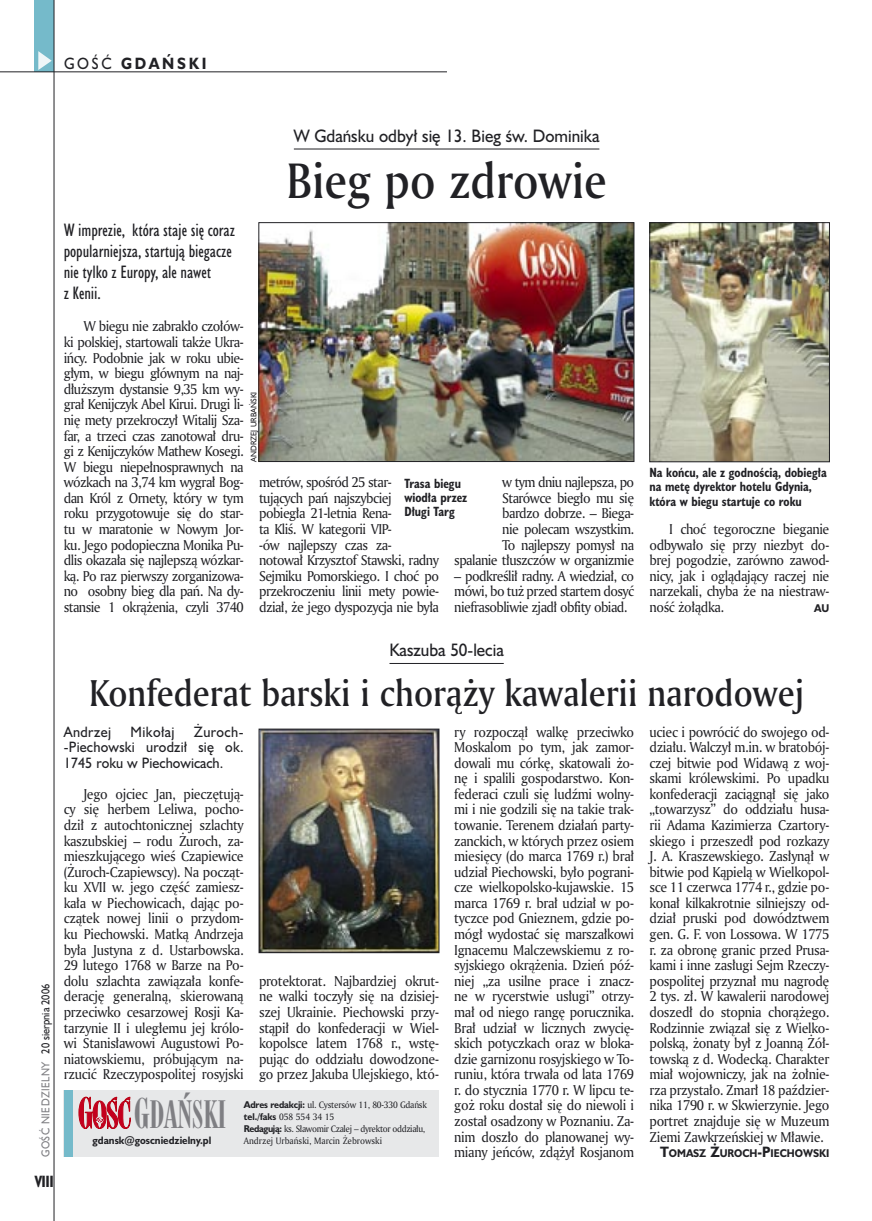
<style>
.page{position:relative;width:872px;height:1221px;background:#fff}
.page>*{position:absolute;margin:0;border:0;box-sizing:border-box;transform-origin:0 0}
._05a_tytyl_AmMd_32_pt{font:48px "Amerigo Md PL";color:#212125;scale:.9 1}
._05a_tytyl_AmMd_48_pt{font:36.45px "Modern 735 PL";color:#7f7f83;scale:.9 1}
._05-9_tytyl_AmMd_24_pt{font:36px "Amerigo Md PL";color:#212125;scale:.9 1}
._06-4_lead_lokal_HuCn_11_pt{font:16.5px/21px "Humanst 521 Cn PL";letter-spacing:-.005em;color:#212125}
._04-3_nadtytul_lokal{font:16.5px "Humanst 521 PL";color:#212125;scale:.94 1}
._15a_temat_lewo{font:700 15px "Humanst 521 PL";letter-spacing:.2em;color:#212125;scale:.9 1}
._16_pagina_lewa{font:700 15px "Humanst 521 Cn PL";color:#212125;scale:.94 1}
._01_body_tekst{font:13.8px/15.6px "Amerigo PL";letter-spacing:-.04em;color:#212125;text-align:justify;scale:.94 1}
._06-5_lead_lokal_maly_Hu_9_pt{font:13.8px/15.6px "Humanst 521 PL";letter-spacing:.015em;color:#212125;text-align:justify;scale:.94 1}
._09_podpis_zdjecia_HuCnB{font:700 12.3px/14.4px "Humanst 521 Cn PL";color:#212125;scale:.94 1}
._18a_data_lewa_GOSC{font:10.5px "Humanst 521 PL";letter-spacing:.05em;color:#7f7f83;scale:.9 1}
._18_data_lewa{font:10.5px "Humanst 521 PL";color:#212125;scale:.9 1}
._12a_autor_na_koncu_HuBd{font:700 10.35px "Humanst 521 PL";color:#212125;scale:.9 1}
._01_body_tekst-2{font:700 10.35px "Humanst 521 PL";color:#212125;scale:.9 1}
._20a_stopka_adres{font:700 9.9px "Humanst 521 PL";color:#212125;scale:.94 1}
._20b_stopka_dzial{font:9px "Amerigo PL";color:#212125;scale:.94 1}
._20b_stopka_dzial-2{font:9px "Amerigo PL";letter-spacing:-.04em;color:#212125;scale:.94 1}
._20b_stopka_dzial-3{font:9px "Amerigo PL";letter-spacing:-.02em;color:#212125;scale:.94 1}
._09a_autor_zdjecia_Hu_5_pt{font:7.5px "Humanst 521 PL";color:#212125;scale:.94 1}
.s1{font-weight:400}
.s2{font-size:39.6px}
.s3{font-family:"Humanst 521 PL";font-weight:700}
.s4{font-size:13.8px}
</style>
<div class="page">
<div style="left:35px;top:0;width:19px;height:72px;background:#75baca"></div>
<svg style="left:38px;top:51px;width:14px;height:19px"></svg>
<hr style="left:54px;top:0;width:1px;height:1220px;background:#212125">
<hr style="left:0;top:72px;width:447px;height:1px;background:#212125">
<div style="left:64px;top:1090px;width:375px;height:67px;background:#e7e8e9"></div>
<div style="left:64px;top:1090px;width:8px;height:67px;background:#75baca"></div>
<svg style="left:79px;top:1096px;width:51px;height:32px"></svg>
<hr style="left:389px;top:663px;width:115px;height:1px;background:#212125">
<img style="left:261px;top:730px;width:176px;height:220px">
<div style="left:259px;top:728px;width:180px;height:224px;border:1px solid #212125"></div>
<hr style="left:294px;top:149px;width:305px;height:1px;background:#212125">
<img style="left:260px;top:224px;width:372px;height:236px">
<div style="left:258px;top:222px;width:376px;height:240px;border:1px solid #212125"></div>
<img style="left:651px;top:224px;width:176px;height:236px">
<div style="left:649px;top:222px;width:180px;height:240px;border:1px solid #212125"></div>
<p class="_15a_temat_lewo" style="left:64px;top:53px;width:160px"><span class="s1">GOŚĆ</span> GDAŃSKI</p>
<p class="_04-3_nadtytul_lokal" style="left:294px;top:124px;width:326px">W Gdańsku odbył się 13. Bieg św. Dominika</p>
<p class="_05a_tytyl_AmMd_32_pt" style="left:286px;top:148px;width:358px">Bieg po zdrowie</p>
<p class="_06-4_lead_lokal_HuCn_11_pt" style="left:64px;top:219px;width:173px">W imprezie, która staje się coraz popularniejsza, startują biegacze nie tylko z Europy, ale nawet<br>z Kenii.</p>
<p class="_01_body_tekst" style="left:64px;top:318px;width:193px;text-indent:20px">W biegu nie zabrakło czołów&shy;ki polskiej, startowali także Ukra&shy;ińcy. Podobnie jak w roku ubie&shy;głym, w biegu głównym na naj&shy;dłuższym dystansie 9,35 km wy&shy;grał Kenijczyk Abel Kirui. Drugi li&shy;nię mety przekroczył Witalij Sza&shy;far, a trzeci czas zanotował dru&shy;gi z Kenijczyków Mathew Kosegi.<br>W biegu niepełnosprawnych na wózkach na 3,74 km wygrał Bog&shy;dan Król z Ornety, który w tym roku przygotowuje się do star&shy;tu w maratonie w Nowym Jor&shy;ku. Jego podopieczna Monika Pu&shy;dlis okazała się najlepszą wózkar&shy;ką. Po raz pierwszy zorganizowa&shy;no osobny bieg dla pań. Na dy&shy;stansie 1 okrążenia, czyli 3740</p>
<p class="_09a_autor_zdjecia_Hu_5_pt" style="left:248px;top:461px;width:76px;rotate:-90deg">ANDRZEJ URBAŃSKI</p>
<p class="_01_body_tekst" style="left:259px;top:474px;width:193px;text-align:left">metrów, spośród 25 star&shy;tujących pań najszybciej pobiegła 21-letnia Rena-<br>ta Kliś. W kategorii VIP-<br>-ów najlepszy czas za&shy;notował Krzysztof Stawski, radny<br>Sejmiku Pomorskiego. I choć po przekroczeniu linii mety powie&shy;dział, że jego dyspozycja nie była</p>
<p class="_01_body_tekst" style="left:454px;top:474px;width:193px;text-align:right">w tym dniu najlepsza, po<br>Starówce biegło mu się<br>bardzo dobrze. – Biega-<br>nie polecam wszystkim.<br>To najlepszy pomysł na<br>spalanie tłuszczów w organizmie</p>
<p class="_09_podpis_zdjecia_HuCnB" style="left:404px;top:475px;width:68px">Trasa biegu wiodła przez<br>Długi Targ</p>
<p class="_01_body_tekst" style="left:454px;top:567px;width:193px">– podkreślił radny. A wiedział, co mówi, bo tuż przed startem dosyć niefrasobliwie zjadł obfity obiad.</p>
<p class="_09_podpis_zdjecia_HuCnB" style="left:649px;top:465px;width:190px">Na końcu, ale z godnością, dobiegła na metę dyrektor hotelu Gdynia, która w biegu startuje co roku</p>
<p class="_01_body_tekst" style="left:649px;top:521px;width:193px;text-indent:20px">I choć tegoroczne bieganie odbywało się przy niezbyt do&shy;brej pogodzie, zarówno zawod&shy;nicy, jak i oglądający raczej nie narzekali, chyba że na niestraw&shy;ność żołądka.</p>
<p class="_01_body_tekst-2" style="left:814px;top:601px;width:18px">AU</p>
<p class="_18_data_lewa" style="left:38px;top:1053px;width:79px;rotate:-90deg">20 sierpnia 2006</p>
<p class="_18a_data_lewa_GOSC" style="left:38px;top:1156px;width:108px;rotate:-90deg">GOŚĆ NIEDZIELNY</p>
<p class="_16_pagina_lewa" style="left:35px;top:1170px;width:22px">VIII</p>
<p class="_04-3_nadtytul_lokal" style="left:389px;top:639px;width:123px">Kaszuba 50-lecia</p>
<p class="_05-9_tytyl_AmMd_24_pt" style="left:89px;top:668px;width:796px">Konfederat barski i chorąży kawalerii narodowej</p>
<p class="_06-5_lead_lokal_maly_Hu_9_pt" style="left:64px;top:723px;width:193px;text-indent:130px">Żuroch--Piechowski urodził się ok.<br>1745 roku w Piechowicach.</p>
<p class="_01_body_tekst" style="left:64px;top:785px;width:193px;text-indent:20px">Jego ojciec Jan, pieczętują&shy;cy się herbem Leliwa, pocho&shy;dził z autochtonicznej szlachty kaszubskiej – rodu Żuroch, za&shy;mieszkującego wieś Czapiewice (Żuroch-Czapiewscy). Na począt&shy;ku XVII w. jego część zamiesz&shy;kała w Piechowicach, dając po&shy;czątek nowej linii o przydom&shy;ku Piechowski. Matką Andrzeja była Justyna z d. Ustarbowska.<br>29 lutego 1768 w Barze na Po&shy;dolu szlachta zawiązała konfe&shy;derację generalną, skierowaną przeciwko cesarzowej Rosji Ka&shy;tarzynie II i uległemu jej królo&shy;wi Stanisławowi Augustowi Po&shy;niatowskiemu, próbującym na&shy;rzucić Rzeczypospolitej rosyjski</p>
<p class="_06-5_lead_lokal_maly_Hu_9_pt" style="left:64px;top:723px;width:52px">Andrzej</p>
<p class="_06-5_lead_lokal_maly_Hu_9_pt" style="left:130px;top:723px;width:48px">Mikołaj</p>
<p class="_01_body_tekst" style="left:259px;top:972px;width:193px">protektorat. Najbardziej okrut&shy;ne walki toczyły się na dzisiej&shy;szej Ukrainie. Piechowski przy&shy;stąpił do konfederacji w Wiel&shy;kopolsce latem 1768 r., wstę&shy;pując do oddziału dowodzone&shy;go przez Jakuba Ulejskiego, któ-</p>
<p class="_05a_tytyl_AmMd_48_pt" style="left:134px;top:1092px;width:104px"><span class="s2">G</span>DAŃSKI</p>
<p class="_20b_stopka_dzial-3" style="left:244px;top:1098px;width:196px"><span class="s3">Adres redakcji:</span> ul. Cystersów 11, 80-330 Gdańsk</p>
<p class="_20b_stopka_dzial" style="left:244px;top:1110px;width:98px"><span class="s3">tel./faks</span> 058 554 34 15</p>
<p class="_20b_stopka_dzial-2" style="left:244px;top:1122px;width:194px"><span class="s3">Redagują:</span> ks. Sławomir Czalej – dyrektor oddziału,</p>
<p class="_20a_stopka_adres" style="left:92px;top:1133px;width:128px">gdansk@goscniedzielny.pl</p>
<p class="_20b_stopka_dzial" style="left:244px;top:1134px;width:149px">Andrzej Urbański, Marcin Żebrowski</p>
<p class="_01_body_tekst" style="left:454px;top:723px;width:193px">ry rozpoczął walkę przeciwko Moskalom po tym, jak zamor&shy;dowali mu córkę, skatowali żo&shy;nę i spalili gospodarstwo. Kon&shy;federaci czuli się ludźmi wolny&shy;mi i nie godzili się na takie trak&shy;towanie. Terenem działań party&shy;zanckich, w których przez osiem miesięcy (do marca 1769 r.) brał udział Piechowski, było pograni&shy;cze wielkopolsko-kujawskie. 15 marca 1769 r. brał udział w po&shy;tyczce pod Gnieznem, gdzie po&shy;mógł wydostać się marszałkowi Ignacemu Malczewskiemu z ro&shy;syjskiego okrążenia. Dzień póź&shy;niej „za usilne prace i znacz&shy;ne w rycerstwie usługi” otrzy&shy;mał od niego rangę porucznika.<br>Brał udział w licznych zwycię&shy;skich potyczkach oraz w bloka&shy;dzie garnizonu rosyjskiego w To&shy;runiu, która trwała od lata 1769 r. do stycznia 1770 r. W lipcu te&shy;goż roku dostał się do niewoli i został osadzony w Poznaniu. Za&shy;nim doszło do planowanej wy&shy;miany jeńców, zdążył Rosjanom</p>
<p class="_01_body_tekst" style="left:649px;top:723px;width:193px">uciec i powrócić do swojego od&shy;działu. Walczył m.in. w bratobój&shy;czej bitwie pod Widawą z woj&shy;skami królewskimi. Po upadku konfederacji zaciągnął się jako „towarzysz” do oddziału husa&shy;rii Adama Kazimierza Czartory&shy;skiego i przeszedł pod rozkazy J. A. Kraszewskiego. Zasłynął w bitwie pod Kąpielą w Wielkopol&shy;sce 11 czerwca 1774 r., gdzie po&shy;konał kilkakrotnie silniejszy od&shy;dział pruski pod dowództwem gen. G. F. von Lossowa. W 1775 r. za obronę granic przed Prusa&shy;kami i inne zasługi Sejm Rzeczy&shy;pospolitej przyznał mu nagrodę 2 tys. zł. W kawalerii narodowej doszedł do stopnia chorążego.<br>Rodzinnie związał się z Wielko&shy;polską, żonaty był z Joanną Żół&shy;towską z d. Wodecką. Charakter miał wojowniczy, jak na żołnie&shy;rza przystało. Zmarł 18 paździer&shy;nika 1790 r. w Skwierzynie. Jego portret znajduje się w Muzeum Ziemi Zawkrzeńskiej w Mławie.</p>
<p class="_12a_autor_na_koncu_HuBd" style="left:660px;top:1146px;width:190px"><span class="s4">T</span>OMASZ <span class="s4">Ż</span>UROCH<span class="s4">-P</span>IECHOWSKI</p>
</div>
